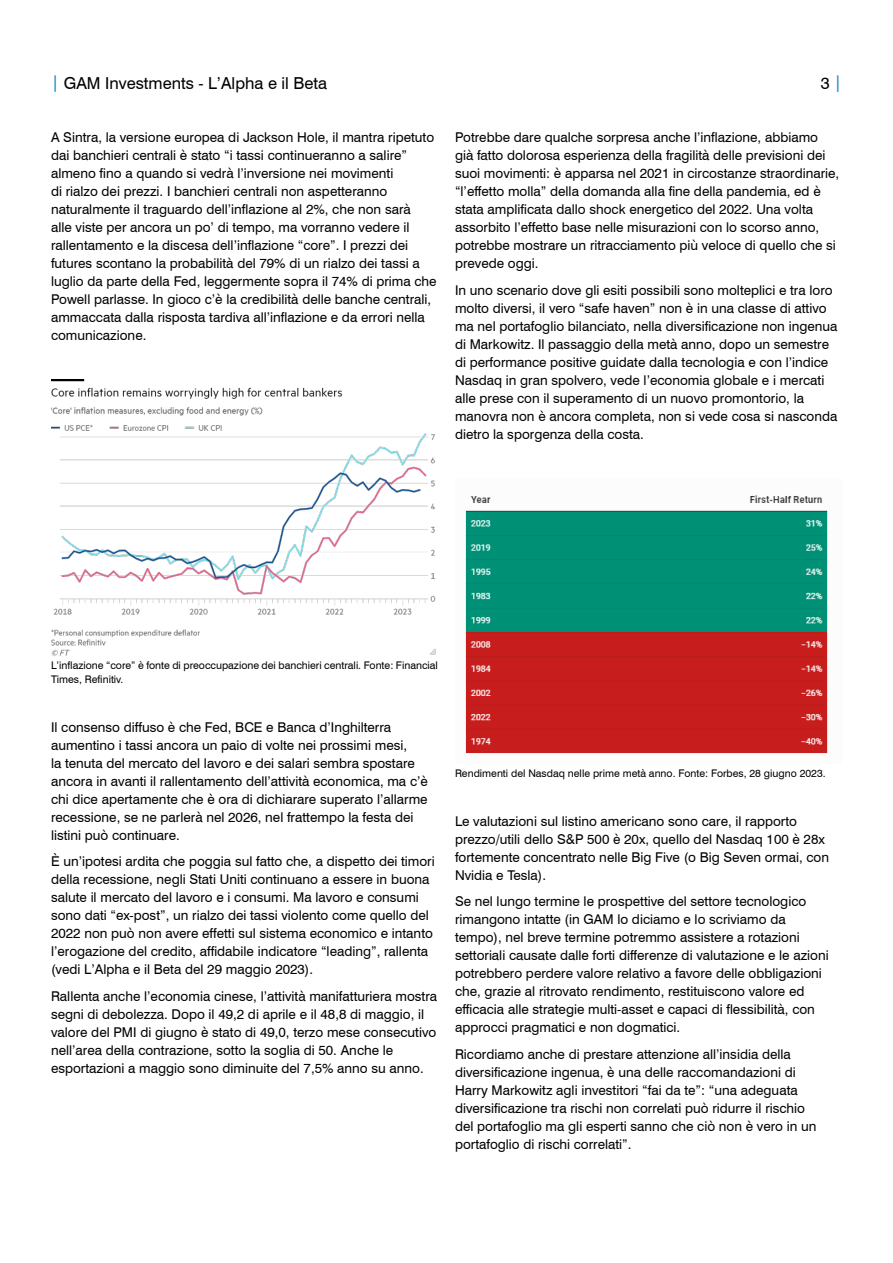
<style>
.page{position:relative;width:893px;height:1263px;background:#fff}
.page>*{position:absolute;margin:0;border:0;box-sizing:border-box;transform-origin:0 0}
.t1{font:16.5px "Swiss 721 BT";color:#000}
.BODY_text{font:13.5px/18px "Swiss 721 BT";color:#000}
.DISCLAIMER{font:10.5px/13.5px "Swiss 721 BT";color:#000}
.s1{color:#0087c7}
</style>
<div class="page">
<img style="left:465px;top:495px;width:363px;height:259px">
<img style="left:51px;top:380px;width:385px;height:276px">
<p class="t1" style="left:51px;top:73px;width:277px"><span class="s1">|</span> GAM Investments - L’Alpha e il Beta</p>
<p class="t1" style="left:821px;top:73px;width:22px">3 <span class="s1">|</span></p>
<p class="BODY_text" style="left:455px;top:128px;width:386px">Potrebbe dare qualche sorpresa anche l’inflazione, abbiamo già fatto dolorosa esperienza della fragilità delle previsioni dei suoi movimenti: è apparsa nel 2021 in circostanze straordinarie, “l’effetto molla” della domanda alla fine della pandemia, ed è stata amplificata dallo shock energetico del 2022. Una volta assorbito l’effetto base nelle misurazioni con lo scorso anno, potrebbe mostrare un ritracciamento più veloce di quello che si prevede oggi.</p>
<p class="BODY_text" style="left:455px;top:281px;width:384px">In uno scenario dove gli esiti possibili sono molteplici e tra loro molto diversi, il vero “safe haven” non è in una classe di attivo ma nel portafoglio bilanciato, nella diversificazione non ingenua di Markowitz. Il passaggio della metà anno, dopo un semestre di performance positive guidate dalla tecnologia e con l’indice Nasdaq in gran spolvero, vede l’economia globale e i mercati alle prese con il superamento di un nuovo promontorio, la manovra non è ancora completa, non si vede cosa si nasconda dietro la sporgenza della costa.</p>
<p class="BODY_text" style="left:51px;top:128px;width:387px">A Sintra, la versione europea di Jackson Hole, il mantra ripetuto dai banchieri centrali è stato “i tassi continueranno a salire” almeno fino a quando si vedrà l’inversione nei movimenti<br>di rialzo dei prezzi. I banchieri centrali non aspetteranno naturalmente il traguardo dell’inflazione al 2%, che non sarà<br>alle viste per ancora un po’ di tempo, ma vorranno vedere il rallentamento e la discesa dell’inflazione “core”. I prezzi dei futures scontano la probabilità del 79% di un rialzo dei tassi a luglio da parte della Fed, leggermente sopra il 74% di prima che Powell parlasse. In gioco c’è la credibilità delle banche centrali, ammaccata dalla risposta tardiva all’inflazione e da errori nella comunicazione.</p>
<p class="DISCLAIMER" style="left:51px;top:659px;width:388px">L’inflazione “core” è fonte di preoccupazione dei banchieri centrali. Fonte: Financial<br>Times, Refinitiv.</p>
<p class="BODY_text" style="left:51px;top:718px;width:378px">Il consenso diffuso è che Fed, BCE e Banca d’Inghilterra aumentino i tassi ancora un paio di volte nei prossimi mesi,<br>la tenuta del mercato del lavoro e dei salari sembra spostare ancora in avanti il rallentamento dell’attività economica, ma c’è chi dice apertamente che è ora di dichiarare superato l’allarme recessione, se ne parlerà nel 2026, nel frattempo la festa dei listini può continuare.</p>
<p class="BODY_text" style="left:51px;top:852px;width:385px">È un’ipotesi ardita che poggia sul fatto che, a dispetto dei timori della recessione, negli Stati Uniti continuano a essere in buona salute il mercato del lavoro e i consumi. Ma lavoro e consumi sono dati “ex-post”, un rialzo dei tassi violento come quello del 2022 non può non avere effetti sul sistema economico e intanto l’erogazione del credito, affidabile indicatore “leading”, rallenta (vedi L’Alpha e il Beta del 29 maggio 2023).</p>
<p class="BODY_text" style="left:51px;top:987px;width:388px">Rallenta anche l’economia cinese, l’attività manifatturiera mostra segni di debolezza. Dopo il 49,2 di aprile e il 48,8 di maggio, il valore del PMI di giugno è stato di 49,0, terzo mese consecutivo nell’area della contrazione, sotto la soglia di 50. Anche le esportazioni a maggio sono diminuite del 7,5% anno su anno.</p>
<p class="DISCLAIMER" style="left:455px;top:766px;width:372px">Rendimenti del Nasdaq nelle prime metà anno. Fonte: Forbes, 28 giugno 2023.</p>
<p class="BODY_text" style="left:455px;top:812px;width:376px">Le valutazioni sul listino americano sono care, il rapporto prezzo/utili dello S&amp;P 500 è 20x, quello del Nasdaq 100 è 28x fortemente concentrato nelle Big Five (o Big Seven ormai, con Nvidia e Tesla).</p>
<p class="BODY_text" style="left:455px;top:892px;width:375px">Se nel lungo termine le prospettive del settore tecnologico rimangono intatte (in GAM lo diciamo e lo scriviamo da tempo), nel breve termine potremmo assistere a rotazioni settoriali causate dalle forti differenze di valutazione e le azioni potrebbero perdere valore relativo a favore delle obbligazioni che, grazie al ritrovato rendimento, restituiscono valore ed efficacia alle strategie multi-asset e capaci di flessibilità, con approcci pragmatici e non dogmatici.</p>
<p class="BODY_text" style="left:455px;top:1045px;width:363px">Ricordiamo anche di prestare attenzione all’insidia della diversificazione ingenua, è una delle raccomandazioni di Harry Markowitz agli investitori “fai da te”: “una adeguata diversificazione tra rischi non correlati può ridurre il rischio del portafoglio ma gli esperti sanno che ciò non è vero in un portafoglio di rischi correlati”.</p>
</div>
